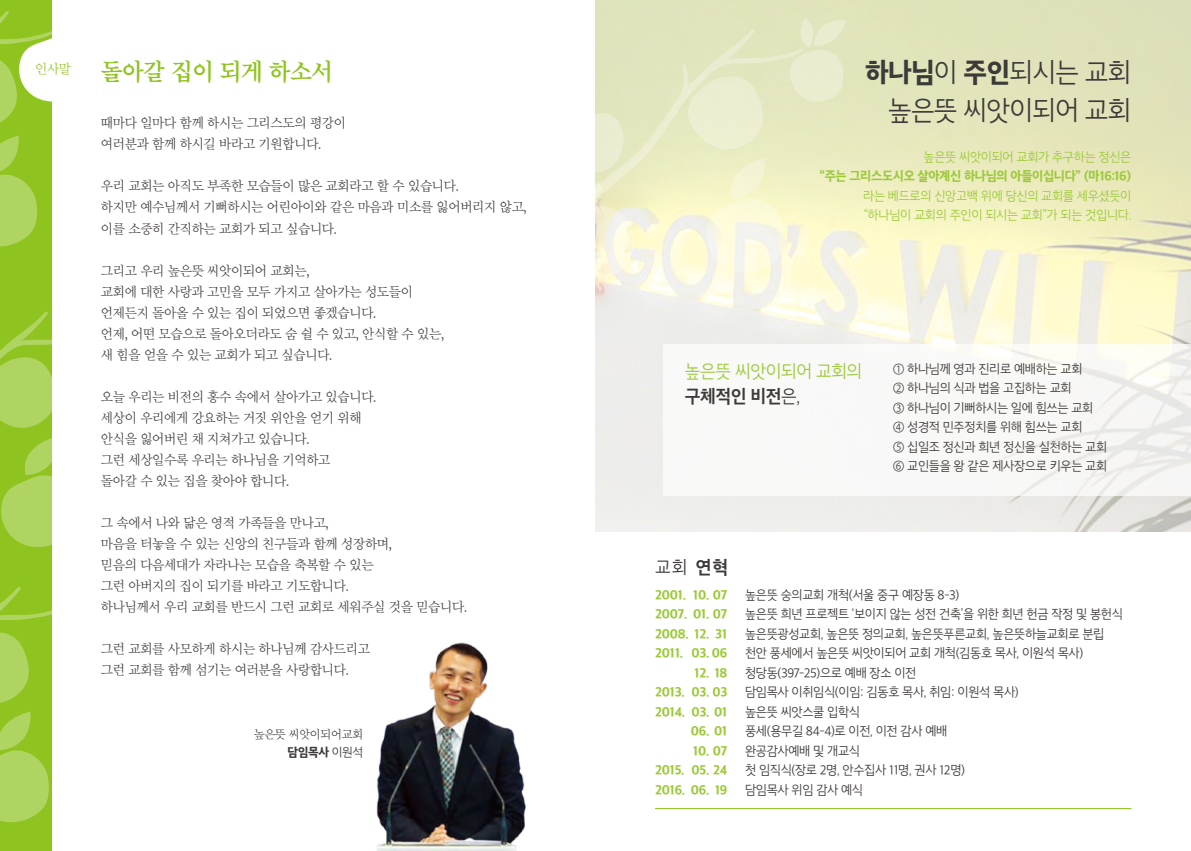
<style>
.page{position:relative;width:1191px;height:851px;background:#fff}
.page>*{position:absolute;margin:0;border:0;box-sizing:border-box;transform-origin:0 0}
.t1{font:27px/37.5px "SD Gothic Neob b Lt";letter-spacing:-.025em;color:#3e3a39;text-align:right;scale:.95 1}
.t2{font:24px "SD Myeongjo Neoa e Sm";letter-spacing:-.03em;color:#8fc31f}
.t3{font:18px "SD Gothic Neob b Lt";letter-spacing:-.025em;color:#9dc93a;scale:.95 1}
.t4{font:18px "SD Gothic Neob f Bd";letter-spacing:-.025em;color:#3e3a39;scale:.95 1}
.t5{font:18px "SD Gothic Neob b Lt";color:#3e3a39;scale:.95 1}
.t6{font:13.5px/21px "SD Myeongjo Neoa b Lt";letter-spacing:-.03em;color:#3e3a39}
.t7{font:13.5px "SD Myeongjo Neoa b Lt";color:#8fc31f}
.t8{font:12.75px/19.5px "SD Gothic Neob b Lt";letter-spacing:-.025em;color:#3e3a39;scale:.95 1}
.t9{font:12.75px "SD Gothic Neob g Ex Bd";letter-spacing:-.025em;color:#9dc93a;scale:.95 1}
.t10{font:12.75px/19.5px "SD Gothic Neob b Lt";letter-spacing:-.025em;color:#9dc93a;scale:.95 1}
.t11{font:12px "SD Myeongjo Neoa b Lt";letter-spacing:-.03em;color:#3e3a39}
.t12{font:12px "SD Gothic Neob g Ex Bd";color:#3e3a39}
.s1{font-family:"SD Gothic Neob b Lt"}
.s2{font-family:"SD Gothic Neob g Ex Bd"}
.s3{font-family:"SD Gothic Neob f Bd"}
</style>
<div class="page">
<img style="left:595px;top:0;width:596px;height:531px">
<div style="left:663px;top:344px;width:528px;height:151px;background:linear-gradient(to right,#fafbfa,#f5f4f1)"></div>
<div style="left:0;top:0;width:51px;height:850px;background:#8fc31f"></div>
<svg style="left:0;top:311px;width:51px;height:236px"></svg>
<svg style="left:0;top:586px;width:52px;height:264px"></svg>
<svg style="left:0;top:0;width:52px;height:275px"></svg>
<img style="left:376px;top:642px;width:150px;height:208px">
<hr style="left:655px;top:808px;width:476px;height:1px;background:#8fc31f">
<svg style="left:595px;top:29px;width:208px;height:273px;background:#ecedce"></svg>
<svg style="left:595px;top:199px;width:44px;height:80px;background:#f6f2db"></svg>
<svg style="left:677px;top:18px;width:169px;height:260px;background:#edeecb"></svg>
<svg style="left:595px;top:111px;width:36px;height:62px;background:#e7eaca"></svg>
<p class="t7" style="left:35px;top:62px;width:38px">인사말</p>
<h2 class="t2" style="left:101px;top:59px;width:234px">돌아갈 집이 되게 하소서</h2>
<p class="t6" style="left:101px;top:113px;width:247px">때마다 일마다 함께 하시는 그리스도의 평강이 여러분과 함께 하시길 바라고 기원합니다.</p>
<p class="t6" style="left:101px;top:176px;width:427px">우리 교회는 아직도 부족한 모습들이 많은 교회라고 할 수 있습니다.<br>하지만 예수님께서 기뻐하시는 어린아이와 같은 마음과 미소를 잃어버리지 않고, 이를 소중히 간직하는 교회가 되고 싶습니다.</p>
<p class="t6" style="left:101px;top:260px;width:345px">그리고 우리 높은뜻 씨앗이되어 교회는,<br>교회에 대한 사랑과 고민을 모두 가지고 살아가는 성도들이 언제든지 돌아올 수 있는 집이 되었으면 좋겠습니다.<br>언제, 어떤 모습으로 돌아오더라도 숨 쉴 수 있고, 안식할 수 있는, 새 힘을 얻을 수 있는 교회가 되고 싶습니다.</p>
<p class="t6" style="left:101px;top:386px;width:277px">오늘 우리는 비전의 홍수 속에서 살아가고 있습니다. 세상이 우리에게 강요하는 거짓 위안을 얻기 위해 안식을 잃어버린 채 지쳐가고 있습니다.<br>그런 세상일수록 우리는 하나님을 기억하고<br>돌아갈 수 있는 집을 찾아야 합니다.</p>
<p class="t6" style="left:101px;top:512px;width:368px">그 속에서 나와 닮은 영적 가족들을 만나고,<br>마음을 터놓을 수 있는 신앙의 친구들과 함께 성장하며,<br>믿음의 다음세대가 자라나는 모습을 축복할 수 있는<br>그런 아버지의 집이 되기를 바라고 기도합니다.<br>하나님께서 우리 교회를 반드시 그런 교회로 세워주실 것을 믿습니다.</p>
<p class="t6" style="left:101px;top:639px;width:270px">그런 교회를 사모하게 하시는 하나님께 감사드리고 그런 교회를 함께 섬기는 여러분을 사랑합니다.</p>
<p class="t11" style="left:254px;top:728px;width:111px">높은뜻 씨앗이되어교회</p>
<p class="t12" style="left:287px;top:746px;width:77px">담임목사 <span class="s1">이원석</span></p>
<h1 class="t1" style="left:865px;top:54px;width:282px"><span class="s2">하나님</span>이 <span class="s2">주인</span>되시는 교회 높은뜻 씨앗이되어 교회</h1>
<p class="t10" style="left:923px;top:147px;width:220px">높은뜻 씨앗이되어 교회가 추구하는 정신은</p>
<p class="t9" style="left:819px;top:170px;width:330px">“주는 그리스도시오 살아계신 하나님의 아들이십니다” (마16:16)</p>
<p class="t10" style="left:863px;top:186px;width:284px">라는 베드로의 신앙고백 위에 당신의 교회를 세우셨듯이 “하나님이 교회의 주인이 되시는 교회”가 되는 것입니다.</p>
<h3 class="t3" style="left:685px;top:362px;width:188px">높은뜻 씨앗이되어 교회의</h3>
<h3 class="t4" style="left:685px;top:388px;width:123px">구체적인 비전<span class="s1">은,</span></h3>
<p class="t8" style="left:893px;top:359px;width:227px">① 하나님께 영과 진리로 예배하는 교회<br>② 하나님의 식과 법을 고집하는 교회<br>③ 하나님이 기뻐하시는 일에 힘쓰는 교회<br>④ 성경적 민주정치를 위해 힘쓰는 교회<br>⑤ 십일조 정신과 희년 정신을 실천하는 교회<br>⑥ 교인들을 왕 같은 제사장으로 키우는 교회</p>
<h3 class="t5" style="left:655px;top:558px;width:78px">교회 <span class="s3">연혁</span></h3>
<p class="t9" style="left:655px;top:588px;width:78px">2001. 10. 07</p>
<p class="t8" style="left:745px;top:585px;width:227px">높은뜻 숭의교회 개척(서울 중구 예장동 8-3)</p>
<p class="t9" style="left:655px;top:608px;width:78px">2007. 01. 07</p>
<p class="t8" style="left:745px;top:604px;width:399px">높은뜻 희년 프로젝트 ‘보이지 않는 성전 건축’을 위한 희년 헌금 작정 및 봉헌식</p>
<p class="t9" style="left:655px;top:627px;width:78px">2008. 12. 31</p>
<p class="t8" style="left:745px;top:624px;width:380px">높은뜻광성교회, 높은뜻 정의교회, 높은뜻푸른교회, 높은뜻하늘교회로 분립</p>
<p class="t9" style="left:655px;top:647px;width:78px">2011. 03. 06</p>
<p class="t8" style="left:745px;top:643px;width:357px">천안 풍세에서 높은뜻 씨앗이되어 교회 개척(김동호 목사, 이원석 목사)</p>
<p class="t9" style="left:694px;top:666px;width:36px">12. 18</p>
<p class="t8" style="left:745px;top:663px;width:182px">청당동(397-25)으로 예배 장소 이전</p>
<p class="t9" style="left:655px;top:686px;width:78px">2013. 03. 03</p>
<p class="t8" style="left:745px;top:682px;width:290px">담임목사 이취임식(이임: 김동호 목사, 취임: 이원석 목사)</p>
<p class="t9" style="left:655px;top:705px;width:78px">2014. 03. 01</p>
<p class="t8" style="left:745px;top:702px;width:122px">높은뜻 씨앗스쿨 입학식</p>
<p class="t9" style="left:691px;top:724px;width:40px">06. 01</p>
<p class="t8" style="left:745px;top:721px;width:214px">풍세(용무길 84-4)로 이전, 이전 감사 예배</p>
<p class="t9" style="left:693px;top:744px;width:38px">10. 07</p>
<p class="t8" style="left:745px;top:741px;width:122px">완공감사예배 및 개교식</p>
<p class="t9" style="left:655px;top:763px;width:78px">2015. 05. 24</p>
<p class="t8" style="left:745px;top:760px;width:233px">첫 임직식(장로 2명, 안수집사 11명, 권사 12명)</p>
<p class="t9" style="left:655px;top:783px;width:78px">2016. 06. 19</p>
<p class="t8" style="left:745px;top:780px;width:126px">담임목사 위임 감사 예식</p>
</div>
